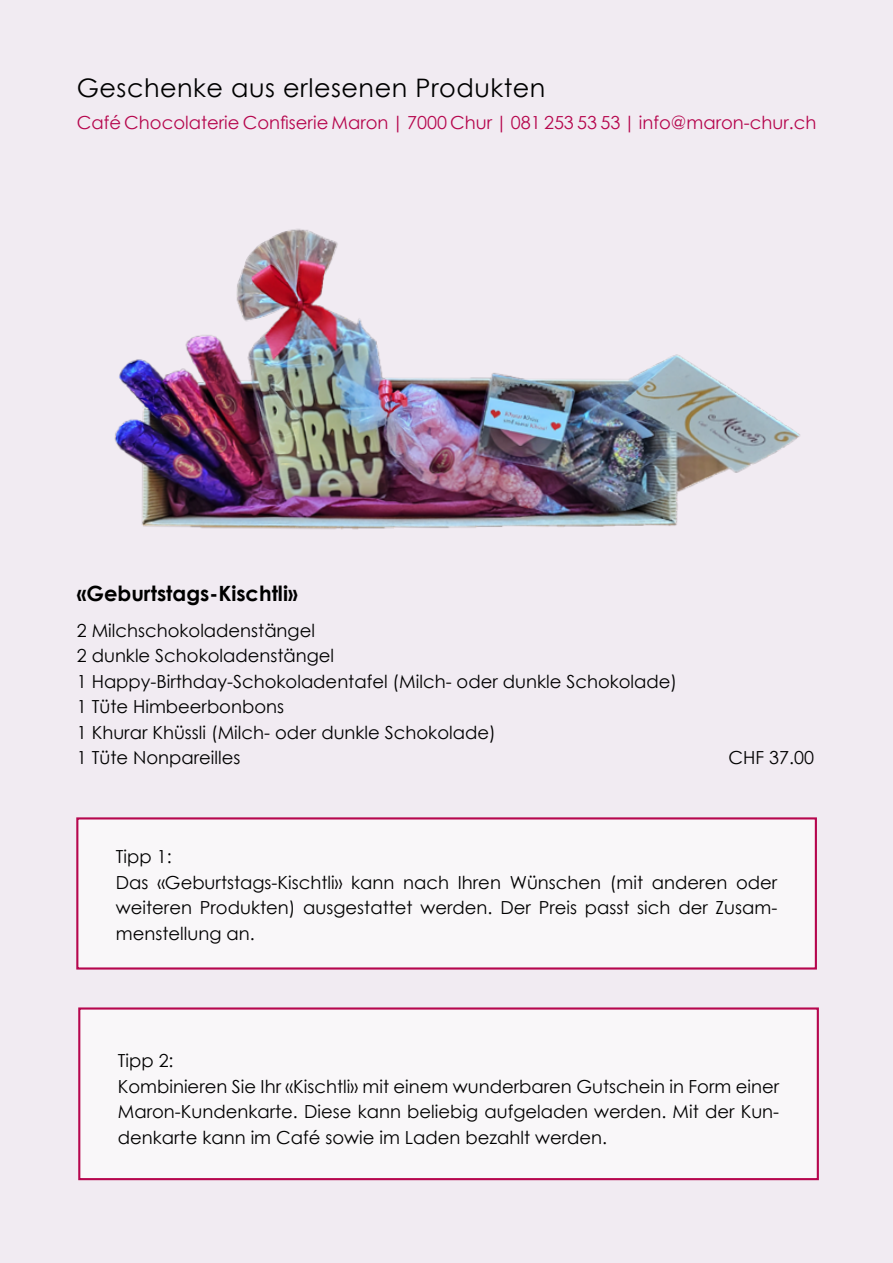
<style>
.page{position:relative;width:893px;height:1263px;background:#f1ebf2}
.page>*{position:absolute;margin:0;border:0;box-sizing:border-box;transform-origin:0 0}
.t1{font:25.5px "Century Gothic";letter-spacing:.02em;color:#000}
.t2{font:700 21px "Century Gothic";color:#000}
.t3{font:18px/25.5px "Century Gothic";color:#000;text-align:justify}
.t4{font:18px "Century Gothic";color:#b6064d}
</style>
<div class="page">
<div style="left:77px;top:818px;width:739px;height:150px;background:#f9f7f9"></div>
<div style="left:76px;top:817px;width:741px;height:152px;border:2px solid #b6064e"></div>
<img style="left:114px;top:229px;width:686px;height:301px">
<div style="left:79px;top:1008px;width:739px;height:171px;background:#f9f7f9"></div>
<div style="left:78px;top:1007px;width:741px;height:173px;border:2px solid #b6064e"></div>
<p class="t1" style="left:77px;top:70px;width:470px">Geschenke aus erlesenen Produkten</p>
<p class="t4" style="left:77px;top:110px;width:741px">Café Chocolaterie Confiserie Maron | 7000 Chur | 081 253 53 53 | info@maron-chur.ch</p>
<p class="t2" style="left:77px;top:577px;width:222px">«Geburtstags-Kischtli»</p>
<p class="t3" style="left:77px;top:617px;width:240px">2 Milchschokoladenstängel</p>
<p class="t3" style="left:77px;top:643px;width:602px">2 dunkle Schokoladenstängel<br>1 Happy-Birthday-Schokoladentafel (Milch- oder dunkle Schokolade)</p>
<p class="t3" style="left:77px;top:694px;width:209px">1 Tüte Himbeerbonbons</p>
<p class="t3" style="left:77px;top:719px;width:420px">1 Khurar Khüssli (Milch- oder dunkle Schokolade)</p>
<p class="t3" style="left:77px;top:745px;width:165px">1 Tüte Nonpareilles</p>
<p class="t3" style="left:729px;top:745px;width:87px">CHF 37.00</p>
<p class="t3" style="left:116px;top:844px;width:57px">Tipp 1:</p>
<p class="t3" style="left:116px;top:869px;width:663px">Das «Geburtstags-Kischtli» kann nach Ihren Wünschen (mit anderen oder weiteren Produkten) ausgestattet werden. Der Preis passt sich der Zusam&shy;menstellung an.</p>
<p class="t3" style="left:118px;top:1048px;width:57px">Tipp 2:</p>
<p class="t3" style="left:118px;top:1073px;width:663px">Kombinieren Sie Ihr «Kischtli» mit einem wunderbaren Gutschein in Form einer Maron-Kundenkarte. Diese kann beliebig aufgeladen werden. Mit der Kun&shy;denkarte kann im Café sowie im Laden bezahlt werden.</p>
</div>
